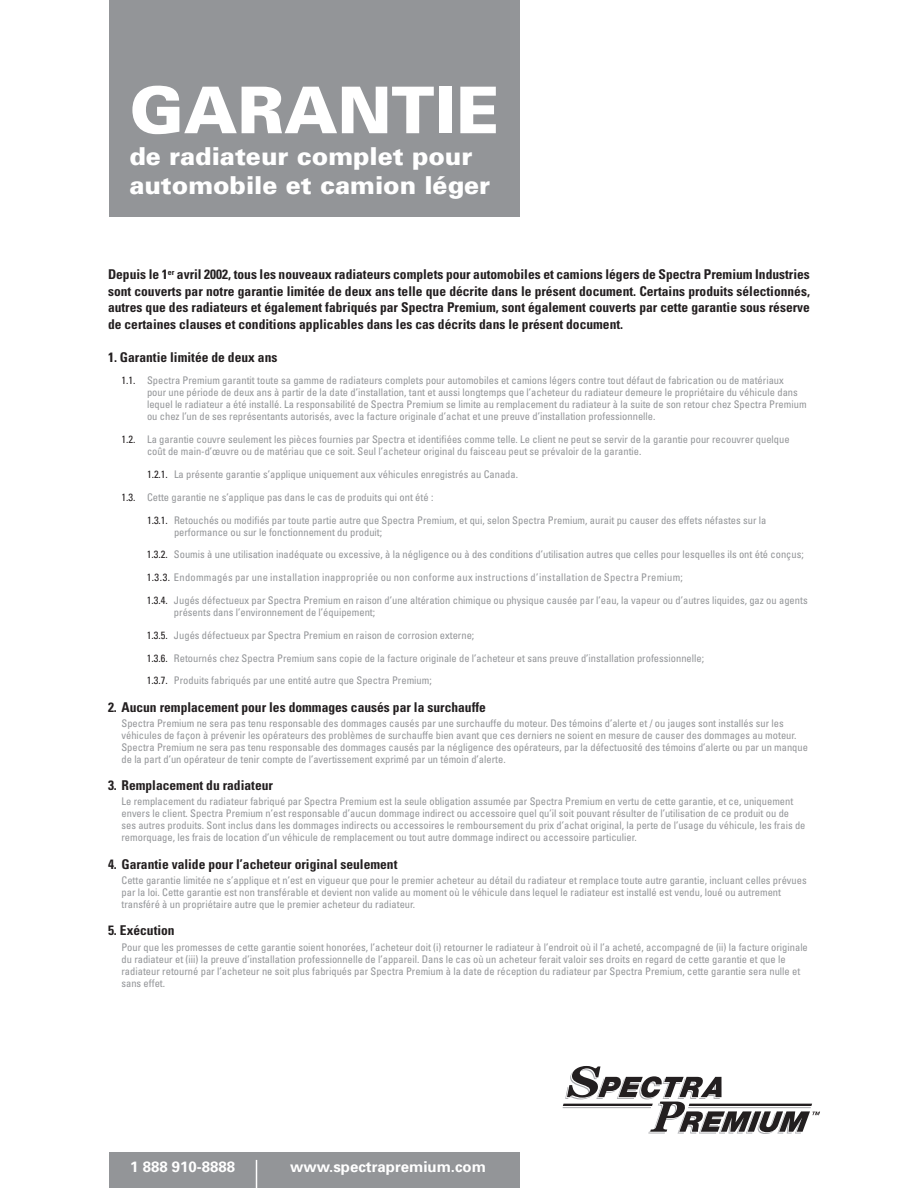
<style>
.page{position:relative;width:918px;height:1188px;background:#fff}
.page>*{position:absolute;margin:0;border:0;box-sizing:border-box;transform-origin:0 0}
.t1{font:900 64.5px "Univers";color:#fff}
.t2{font:900 24.75px/29.7px "Univers";color:#fff}
.t3{font:700 15px "Univers";color:#fff}
.t4{font:700 condensed 13.5px/16.5px "Univers";color:#231f20;text-align:justify}
.t5{font:condensed 10.5px/12px "Univers";color:#939598}
.s1{color:#231f20}
</style>
<div class="page">
<div style="left:109px;top:1152px;width:410px;height:36px;background:#939598"></div>
<svg style="left:563px;top:1066px;width:257px;height:68px"></svg>
<div style="left:109px;top:0;width:410px;height:217px;background:#939598"></div>
<svg style="left:256px;top:1160px;width:1px;height:28px"></svg>
<h1 class="t1" style="left:130px;top:70px;width:371px">GARANTIE</h1>
<h2 class="t2" style="left:129px;top:140px;width:362px">de radiateur complet pour automobile et camion léger</h2>
<p class="t4" style="left:108px;top:266px;width:704px">Depuis le 1<sup>er</sup> avril 2002, tous les nouveaux radiateurs complets pour automobiles et camions légers de Spectra Premium Industries sont couverts par notre garantie limitée de deux ans telle que décrite dans le présent document. Certains produits sélectionnés, autres que des radiateurs et également fabriqués par Spectra Premium, sont également couverts par cette garantie sous réserve de certaines clauses et conditions applicables dans les cas décrits dans le présent document.</p>
<p class="t4" style="left:108px;top:348px;width:171px">1. Garantie limitée de deux ans</p>
<p class="t5" style="left:147px;top:374px;width:661px;text-indent:-26px"><span class="s1">1.1.</span> Spectra Premium garantit toute sa gamme de radiateurs complets pour automobiles et camions légers contre tout défaut de fabrication ou de matériaux<br>pour une période de deux ans à partir de la date d’installation, tant et aussi longtemps que l’acheteur du radiateur demeure le propriétaire du véhicule dans lequel le radiateur a été installé. La responsabilité de Spectra Premium se limite au remplacement du radiateur à la suite de son retour chez Spectra Premium ou chez l’un de ses représentants autorisés, avec la facture originale d’achat et une preuve d’installation professionnelle.</p>
<p class="t5" style="left:147px;top:433px;width:644px;text-indent:-25px"><span class="s1">1.2.</span> La garantie couvre seulement les pièces fournies par Spectra et identifiées comme telle. Le client ne peut se servir de la garantie pour recouvrer quelque coût de main-d’œuvre ou de matériau que ce soit. Seul l’acheteur original du faisceau peut se prévaloir de la garantie.</p>
<p class="t5" style="left:122px;top:463px;width:398px;line-height:22.8px;text-indent:26px"><span class="s1">1.2.1.</span> La présente garantie s’applique uniquement aux véhicules enregistrés au Canada.<br><span class="s1">1.3.</span> Cette garantie ne s’applique pas dans le cas de produits qui ont été :</p>
<p class="t5" style="left:174px;top:514px;width:594px;text-indent:-27px"><span class="s1">1.3.1.</span> Retouchés ou modifiés par toute partie autre que Spectra Premium, et qui, selon Spectra Premium, aurait pu causer des effets néfastes sur la performance ou sur le fonctionnement du produit;</p>
<p class="t5" style="left:147px;top:543px;width:662px;line-height:22.8px"><span class="s1">1.3.2.</span> Soumis à une utilisation inadéquate ou excessive, à la négligence ou à des conditions d’utilisation autres que celles pour lesquelles ils ont été conçus;<br><span class="s1">1.3.3.</span> Endommagés par une installation inappropriée ou non conforme aux instructions d’installation de Spectra Premium;<br><span class="s1">1.3.4.</span> Jugés défectueux par Spectra Premium en raison d’une altération chimique ou physique causée par l’eau, la vapeur ou d’autres liquides, gaz ou agents</p>
<p class="t5" style="left:147px;top:601px;width:559px;line-height:22.8px;text-indent:27px">présents dans l’environnement de l’équipement;<br><span class="s1">1.3.5.</span> Jugés défectueux par Spectra Premium en raison de corrosion externe;<br><span class="s1">1.3.6.</span> Retournés chez Spectra Premium sans copie de la facture originale de l’acheteur et sans preuve d’installation professionnelle; <span class="s1">1.3.7.</span> Produits fabriqués par une entité autre que Spectra Premium;</p>
<p class="t4" style="left:108px;top:698px;width:379px">2. Aucun remplacement pour les dommages causés par la surchauffe</p>
<p class="t5" style="left:122px;top:717px;width:688px">Spectra Premium ne sera pas tenu responsable des dommages causés par une surchauffe du moteur. Des témoins d’alerte et / ou jauges sont installés sur les véhicules de façon à prévenir les opérateurs des problèmes de surchauffe bien avant que ces derniers ne soient en mesure de causer des dommages au moteur.<br>Spectra Premium ne sera pas tenu responsable des dommages causés par la négligence des opérateurs, par la défectuosité des témoins d’alerte ou par un manque de la part d’un opérateur de tenir compte de l’avertissement exprimé par un témoin d’alerte.</p>
<p class="t4" style="left:108px;top:777px;width:166px">3. Remplacement du radiateur</p>
<p class="t5" style="left:122px;top:795px;width:686px">Le remplacement du radiateur fabriqué par Spectra Premium est la seule obligation assumée par Spectra Premium en vertu de cette garantie, et ce, uniquement envers le client. Spectra Premium n’est responsable d’aucun dommage indirect ou accessoire quel qu’il soit pouvant résulter de l’utilisation de ce produit ou de ses autres produits. Sont inclus dans les dommages indirects ou accessoires le remboursement du prix d’achat original, la perte de l’usage du véhicule, les frais de remorquage, les frais de location d’un véhicule de remplacement ou tout autre dommage indirect ou accessoire particulier.</p>
<p class="t4" style="left:108px;top:855px;width:291px">4. Garantie valide pour l’acheteur original seulement</p>
<p class="t5" style="left:122px;top:874px;width:687px">Cette garantie limitée ne s’applique et n’est en vigueur que pour le premier acheteur au détail du radiateur et remplace toute autre garantie, incluant celles prévues par la loi. Cette garantie est non transférable et devient non valide au moment où le véhicule dans lequel le radiateur est installé est vendu, loué ou autrement transféré à un propriétaire autre que le premier acheteur du radiateur.</p>
<p class="t4" style="left:108px;top:922px;width:68px">5. Exécution</p>
<p class="t5" style="left:122px;top:941px;width:688px">Pour que les promesses de cette garantie soient honorées, l’acheteur doit (i) retourner le radiateur à l’endroit où il l’a acheté, accompagné de (ii) la facture originale du radiateur et (iii) la preuve d’installation professionnelle de l’appareil. Dans le cas où un acheteur ferait valoir ses droits en regard de cette garantie et que le radiateur retourné par l’acheteur ne soit plus fabriqués par Spectra Premium à la date de réception du radiateur par Spectra Premium, cette garantie sera nulle et sans effet.</p>
<h3 class="t3" style="left:130px;top:1157px;width:107px">1 888 910-8888</h3>
<h3 class="t3" style="left:290px;top:1157px;width:197px">www.spectrapremium.com</h3>
</div>
